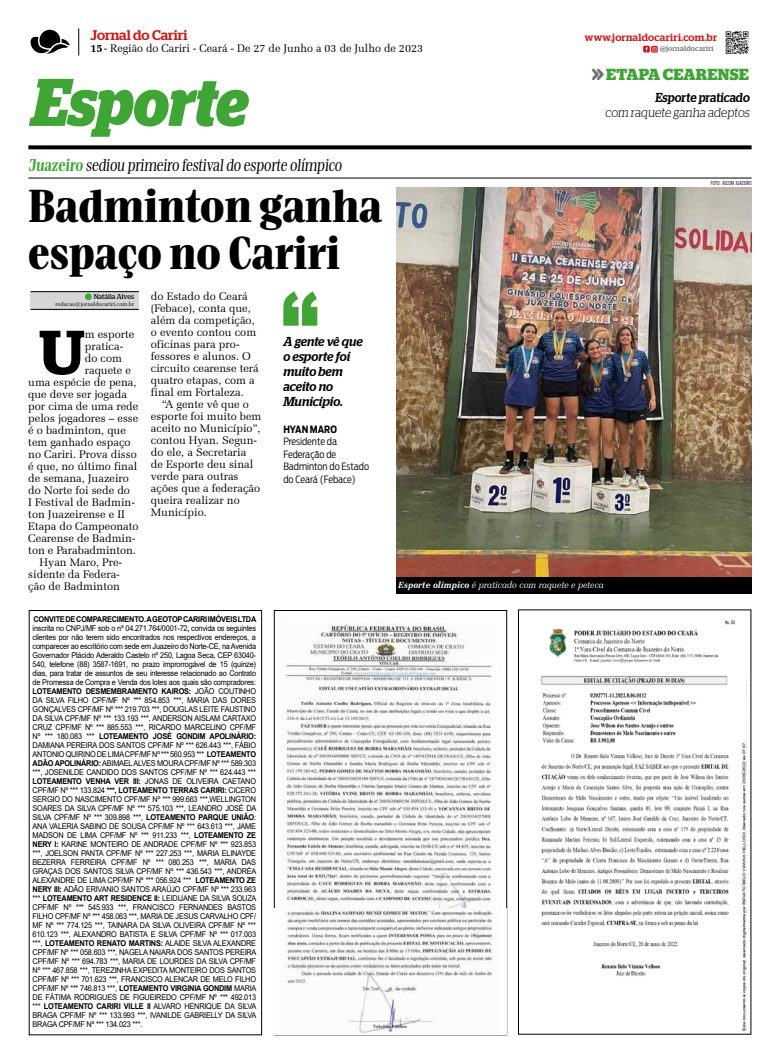
<style>
.page{position:relative;width:780px;height:1063px;background:#fff}
.page>*{position:absolute;margin:0;border:0;box-sizing:border-box;transform-origin:0 0}
.t1{font:italic 700 67.2px "Stag";letter-spacing:-.005em;color:#3fa535;scale:.89 1}
.t2{font:600 62.4px "Stag";color:#000}
.t3{font:900 43px/47px "Bridge Head";color:#000}
.t4{font:500 16px "Bridge Head";color:#000;scale:.9 1}
.t5{font:700 16px "Stag";letter-spacing:.02em;color:#3fa535}
.t6{font:500 14px "Stag";color:#cd1719}
.t7{font:italic 500 13px/15px "Stag";color:#000}
.t8{font:300 13px "Stag";color:#000;scale:.9 1}
.t9{font:500 13px "Stag";color:#000;scale:.9 1}
.t10{font:11px/12px "Zapf Elliptical 711 BT";color:#000}
.t11{font:500 10.4px "Stag";letter-spacing:.025em;color:#d21418}
.t12{font:300 10px/12.5px "Antenna Cond";color:#000}
.t13{font:700 10px "Antenna Cond";color:#000}
.t14{font:italic 9px "Zapf Elliptical 711 BT";color:#fff}
.t15{font:8px/9px "Arial";letter-spacing:-.03em;color:#000;text-align:justify;scale:.92 1}
.t16{font:500 7.2px "Stag";letter-spacing:.025em;color:#7c7b7b}
.t17{font:7px "Stag";color:#000}
.t18{font:5.6px "Zapf Elliptical 711 BT";color:#000}
.t19{font:300 5.5px "Antenna Extra Cond";letter-spacing:.005em;color:#000}
.s1{font-weight:700}
.s2{font-weight:800;color:#3fa535}
.s3{color:#706f6f}
</style>
<div class="page">
<svg style="left:31px;top:30px;width:39px;height:24px"></svg>
<svg style="left:79px;top:28px;width:1px;height:28px"></svg>
<img style="left:725px;top:31px;width:24px;height:23px">
<svg style="left:651px;top:46px;width:6px;height:7px"></svg>
<svg style="left:643px;top:46px;width:13px;height:6px"></svg>
<hr style="left:28px;top:178px;width:723px;height:1px;background:#000">
<svg style="left:28px;top:145px;width:723px;height:4px;background:#171717"></svg>
<svg style="left:283px;top:291px;width:34px;height:35px"></svg>
<div style="left:30px;top:291px;width:109px;height:19px;background:#d6d6d6"></div>
<hr style="left:31px;top:309px;width:108px;height:1px;background:#000">
<hr style="left:31px;top:291px;width:108px;height:1px;background:#000">
<svg style="left:85px;top:293px;width:7px;height:7px"></svg>
<div style="left:29px;top:610px;width:233px;height:425px;border:1px solid #000"></div>
<img style="left:283px;top:622px;width:209px;height:287px">
<div style="left:518px;top:609px;width:233px;height:426px;border:1px solid #000"></div>
<img style="left:541px;top:620px;width:205px;height:411px">
<img style="left:285px;top:909px;width:208px;height:125px">
<img style="left:396px;top:188px;width:355px;height:389px">
<div style="left:396px;top:577px;width:355px;height:17px;background:#000"></div>
<h3 class="t6" style="left:91px;top:27px;width:98px">Jornal do Cariri</h3>
<h3 class="t10" style="left:91px;top:42px;width:334px"><span class="s1">15</span>- Região do Cariri - Ceará - De 27 de Junho a 03 de Julho de 2023</h3>
<h1 class="t1" style="left:32px;top:63px;width:244px">Esporte</h1>
<h3 class="t4" style="left:28px;top:154px;width:352px"><span class="s2">Juazeiro</span> sediou primeiro festivaldo esporte olímpico</h3>
<h3 class="t3" style="left:28px;top:182px;width:355px">Badminton ganha espaço no Cariri</h3>
<h3 class="t11" style="left:585px;top:31px;width:134px">www.jornaldocariri.com.br</h3>
<p class="t16" style="left:659px;top:45px;width:55px">@jornaldocariri</p>
<h3 class="t5" style="left:592px;top:65px;width:158px"><span class="s3">&gt;&gt;</span> ETAPA CEARENSE</h3>
<h3 class="t9" style="left:655px;top:90px;width:108px">Esporte praticado</h3>
<h3 class="t8" style="left:605px;top:105px;width:163px">com raquete ganha adeptos</h3>
<p class="t19" style="left:710px;top:180px;width:42px">FOTO: ASCOM JUAZEIRO</p>
<p class="t17" style="left:94px;top:293px;width:42px">Natália Alves</p>
<p class="t18" style="left:56px;top:301px;width:80px">redacao@jornaldocariri.com.br</p>
<h3 class="t10" style="left:151px;top:290px;width:109px">do Estado do Ceará (Febace), conta que, além da competição, o evento contou com oficinas para pro&shy;fessores e alunos. O circuito cearense terá quatro etapas, com a final em Fortaleza.</h3>
<h3 class="t10" style="left:151px;top:398px;width:112px;text-indent:11px">“A gente vê que o esporte foi muito bem aceito no Município”, contou Hyan. Segun&shy;do ele, a Secretaria<br>de Esporte deu sinal verde para outras ações que a federação queira realizar no<br>Município.</h3>
<h2 class="t2" style="left:39px;top:316px;width:47px">U</h2>
<h3 class="t10" style="left:85px;top:329px;width:51px">m esporte</h3>
<h3 class="t10" style="left:85px;top:341px;width:40px">pratica-</h3>
<h3 class="t10" style="left:85px;top:353px;width:39px">do com</h3>
<h3 class="t10" style="left:85px;top:365px;width:48px">raquete e</h3>
<h3 class="t10" style="left:28px;top:377px;width:110px">uma espécie de pena,</h3>
<h3 class="t10" style="left:28px;top:389px;width:100px">que deve ser jogada</h3>
<h3 class="t10" style="left:28px;top:401px;width:112px">por cima de uma rede</h3>
<h3 class="t10" style="left:28px;top:413px;width:111px">pelos jogadores – esse</h3>
<h3 class="t10" style="left:28px;top:425px;width:99px">é o badminton, que</h3>
<h3 class="t10" style="left:28px;top:437px;width:104px">tem ganhado espaço</h3>
<h3 class="t10" style="left:28px;top:449px;width:110px">no Cariri. Prova disso</h3>
<h3 class="t10" style="left:28px;top:461px;width:110px">é que, no último final</h3>
<h3 class="t10" style="left:28px;top:473px;width:102px">de semana, Juazeiro</h3>
<h3 class="t10" style="left:28px;top:485px;width:103px">do Norte foi sede do</h3>
<h3 class="t10" style="left:28px;top:497px;width:108px">I Festival de Badmin-</h3>
<h3 class="t10" style="left:28px;top:509px;width:98px">ton Juazeirense e II</h3>
<h3 class="t10" style="left:28px;top:521px;width:112px">Etapa do Campeonato</h3>
<h3 class="t10" style="left:28px;top:533px;width:109px">Cearense de Badmin-</h3>
<h3 class="t10" style="left:28px;top:545px;width:109px">ton e Parabadminton.</h3>
<h3 class="t10" style="left:40px;top:557px;width:84px">Hyan Maro, Pre-</h3>
<h3 class="t10" style="left:28px;top:569px;width:93px">sidente da Federa-</h3>
<h3 class="t10" style="left:28px;top:581px;width:93px">ção de Badminton</h3>
<p class="t15" style="left:33px;top:615px;width:245px"><span class="s1">CONVITE DE COMPARECIMENTO. A GEOTOP CARIRI IMÓVEIS LTDA </span>inscrita no CNPJ/MF sob o nº 04.271.764/0001-72<span class="s1">,</span> convida os seguintes clientes por não terem sido encontrados nos respectivos endereços, a comparecer ao escritório com sede em Juazeiro do Norte-CE, na Avenida Governador Plácido Aderaldo Castelo nº 250, Lagoa Seca, CEP 63040- 540, telefone (88) 3587-1691, no prazo improrrogável de 15 (quinze) dias, para tratar de assuntos de seu interesse relacionado ao Contrato de Promessa de Compra e Venda dos lotes aos quais são compradores:<br><span class="s1">LOTEAMENTO DESMEMBRAMENTO KAIROS:</span> JOÃO COUTINHO DA SILVA FILHO CPF/MF Nº *** 854.853 ***, MARIA DAS DORES GONÇALVES CPF/MF Nº *** 219.703 ***, DOUGLAS LEITE FAUSTINO DA SILVA CPF/MF Nº *** 133.193 ***, ANDERSON AISLAM CARTAXO CRUZ CPF/MF Nº *** 885.553 ***, RICARDO MARCELINO CPF/MF Nº *** 180.083 *** <span class="s1">LOTEAMENTO JOSÉ GONDIM APOLINÁRIO:<br></span>DAMIANA PEREIRA DOS SANTOS CPF/MF Nº *** 626.443 ***, FÁBIO ANTONIO QUIRINO DE LIMA CPF/MF Nº ***560.953 *** <span class="s1">LOTEAMENTO ADÃO APOLINÁRIO:</span> ABIMAEL ALVES MOURA CPF/MF Nº *** 589.303 ***, JOSENILDE CANDIDO DOS SANTOS CPF/MF Nº *** 624.443 *** <span class="s1">LOTEAMENTO VENHA VER III:</span> JONAS DE OLIVEIRA CAETANO CPF/MF Nº *** 133.824 <span class="s1">***, LOTEAMENTO TERRAS CARIRI:</span> CICERO SERGIO DO NASCIMENTO CPF/MF Nº *** 999.663 ***,WELLINGTON SOARES DA SILVA CPF/MF Nº *** 575.103 ***, LEANDRO JOSÉ DA SILVA CPF/MF Nº *** 309.898 ***, <span class="s1">LOTEAMENTO PARQUE UNIÃO</span>:<br>ANA VALERIA SABINO DE SOUSA CPF/MF Nº *** 643.613 ***, JAME MADSON DE LIMA CPF/MF Nº *** 911.233 ***, <span class="s1">LOTEAMENTO ZE NERY I:</span> KARINE MONTEIRO DE ANDRADE CPF/MF Nº *** 923.853 ***, JOELSON PANTA CPF/MF Nº *** 227.253 ***, MARIA ELINAYDE BEZERRA FERREIRA CPF/MF Nº *** 080.253 ***, MARIA DAS GRAÇAS DOS SANTOS SILVA CPF/MF Nº *** 436.543 ***, ANDRÉA ALEXANDRE DE LIMA CPF/MF Nº *** 056.924 *** <span class="s1">LOTEAMENTO ZE NERY III:</span> ADÃO ERIVANIO SANTOS ARAÚJO CPF/MF Nº *** 233.963 *** <span class="s1">LOTEAMENTO ART RESIDENCE II:</span> LEIDIJANE DA SILVA SOUZA CPF/MF Nº *** 545.933 ***, FRANCISCO FERNANDES BASTOS FILHO CPF/MF Nº *** 458.063 ***, MARIA DE JESUS CARVALHO CPF/ MF Nº *** 774.125 ***, TAINARA DA SILVA OLIVEIRA CPF/MF Nº *** 610.123 ***, ALEXANDRO BATISTA E SILVA CPF/MF Nº *** 017.003 ***, <span class="s1">LOTEAMENTO RENATO MARTINS:</span> ALAIDE SILVA ALEXANDRE CPF/MF Nº *** 058.603 ***, NAGELA NAIARA DOS SANTOS PEREIRA CPF/MF Nº *** 694.783 ***, MARIA DE LOURDES DA SILVA CPF/MF Nº *** 467.858 ***, TEREZINHA EXPEDITA MONTEIRO DOS SANTOS CPF/MF Nº *** 701.623 ***, FRANCISCO ALENCAR DE MELO FILHO CPF/MF Nº *** 746.813 ***, <span class="s1">LOTEAMENTO VIRGINIA GONDIM</span> MARIA DE FÁTIMA RODRIGUES DE FIGUEIREDO CPF/MF Nº *** 492.013 *** <span class="s1">LOTEAMENTO CARIRI VILLE II</span> ALVARO HENRIQUE DA SILVA BRAGA CPF/MF Nº *** 133.993 ***, IVANILDE GABRIELLY DA SILVA BRAGA CPF/MF Nº *** 134.023 ***.</p>
<h3 class="t7" style="left:283px;top:334px;width:81px">A gente vê que o esporte foi muito bem aceito no<br>Município.</h3>
<p class="t13" style="left:283px;top:423px;width:55px">HYAN MARO</p>
<p class="t12" style="left:283px;top:435px;width:87px">Presidente da<br>Federação de<br>Badminton do Estado do Ceará (Febace)</p>
<p class="t14" style="left:398px;top:580px;width:207px"><span class="s1">Esporte olímpico</span> é praticado com raquete e peteca</p>
</div>
